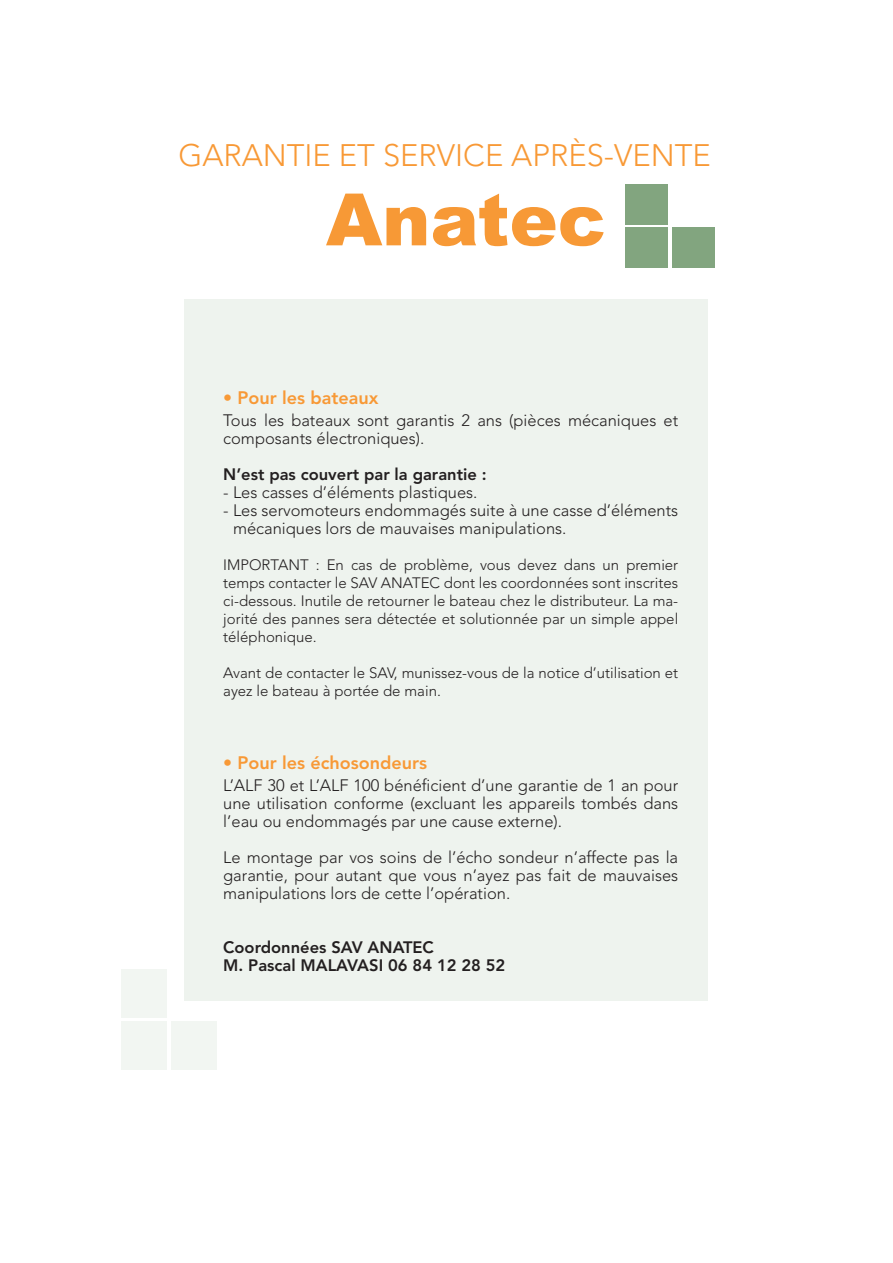
<style>
.page{position:relative;width:893px;height:1263px;background:#fff}
.page>*{position:absolute;margin:0;border:0;box-sizing:border-box;transform-origin:0 0}
.titre{font:300 30.9px "Avenir";color:#f89936}
.petit_titre{font:800 18px "Avenir";color:#f89936}
.texte{font:300 16.5px/18px "Avenir";color:#231f20}
.texte-2{font:800 16.5px "Avenir";color:#231f20}
.texte-3{font:300 15px/18px "Avenir";color:#231f20;text-align:justify}
</style>
<div class="page">
<div style="left:184px;top:299px;width:523px;height:702px;background:#eef3ee"></div>
<svg style="left:326px;top:194px;width:278px;height:52px"></svg>
<div style="left:626px;top:184px;width:42px;height:40px;background:#82a57f"></div>
<div style="left:626px;top:228px;width:42px;height:40px;background:#82a57f"></div>
<div style="left:672px;top:228px;width:43px;height:40px;background:#82a57f"></div>
<div style="left:171px;top:1022px;width:45px;height:48px;background:#f2f6f2"></div>
<div style="left:122px;top:1022px;width:45px;height:48px;background:#f2f6f2"></div>
<div style="left:122px;top:969px;width:45px;height:48px;background:#f2f6f2"></div>
<p class="titre" style="left:178px;top:137px;width:534px">GARANTIE ET SERVICE APRÈS-VENTE</p>
<p class="petit_titre" style="left:223px;top:387px;width:157px">• Pour les bateaux</p>
<p class="texte" style="left:223px;top:412px;width:456px">Tous les bateaux sont garantis 2 ans (pièces mécaniques et composants électroniques).</p>
<p class="texte-2" style="left:223px;top:465px;width:265px">N’est pas couvert par la garantie :</p>
<p class="texte" style="left:223px;top:484px;width:256px">- Les casses d’éléments plastiques.</p>
<p class="texte" style="left:233px;top:502px;width:447px;text-indent:-10px">- Les servomoteurs endommagés suite à une casse d’éléments mécaniques lors de mauvaises manipulations.</p>
<p class="texte-3" style="left:223px;top:556px;width:457px">IMPORTANT : En cas de problème, vous devez dans un premier temps contacter le SAV ANATEC dont les coordonnées sont inscrites ci-dessous. Inutile de retourner le bateau chez le distributeur. La ma&shy;jorité des pannes sera détectée et solutionnée par un simple appel téléphonique.</p>
<p class="texte-3" style="left:223px;top:664px;width:456px">Avant de contacter le SAV, munissez-vous de la notice d’utilisation et ayez le bateau à portée de main.</p>
<p class="petit_titre" style="left:223px;top:752px;width:205px">• Pour les échosondeurs</p>
<p class="texte" style="left:223px;top:776px;width:456px;text-align:justify">L’ALF 30 et L’ALF 100 bénéficient d’une garantie de 1 an pour une utilisation conforme (excluant les appareils tombés dans l’eau ou endommagés par une cause externe).</p>
<p class="texte" style="left:223px;top:848px;width:456px;text-align:justify">Le montage par vos soins de l’écho sondeur n’affecte pas la garantie, pour autant que vous n’ayez pas fait de mauvaises manipulations lors de cette l’opération.</p>
<p class="texte-2" style="left:223px;top:937px;width:212px">Coordonnées SAV ANATEC</p>
<p class="texte-2" style="left:223px;top:955px;width:284px">M. Pascal MALAVASI 06 84 12 28 52</p>
</div>
